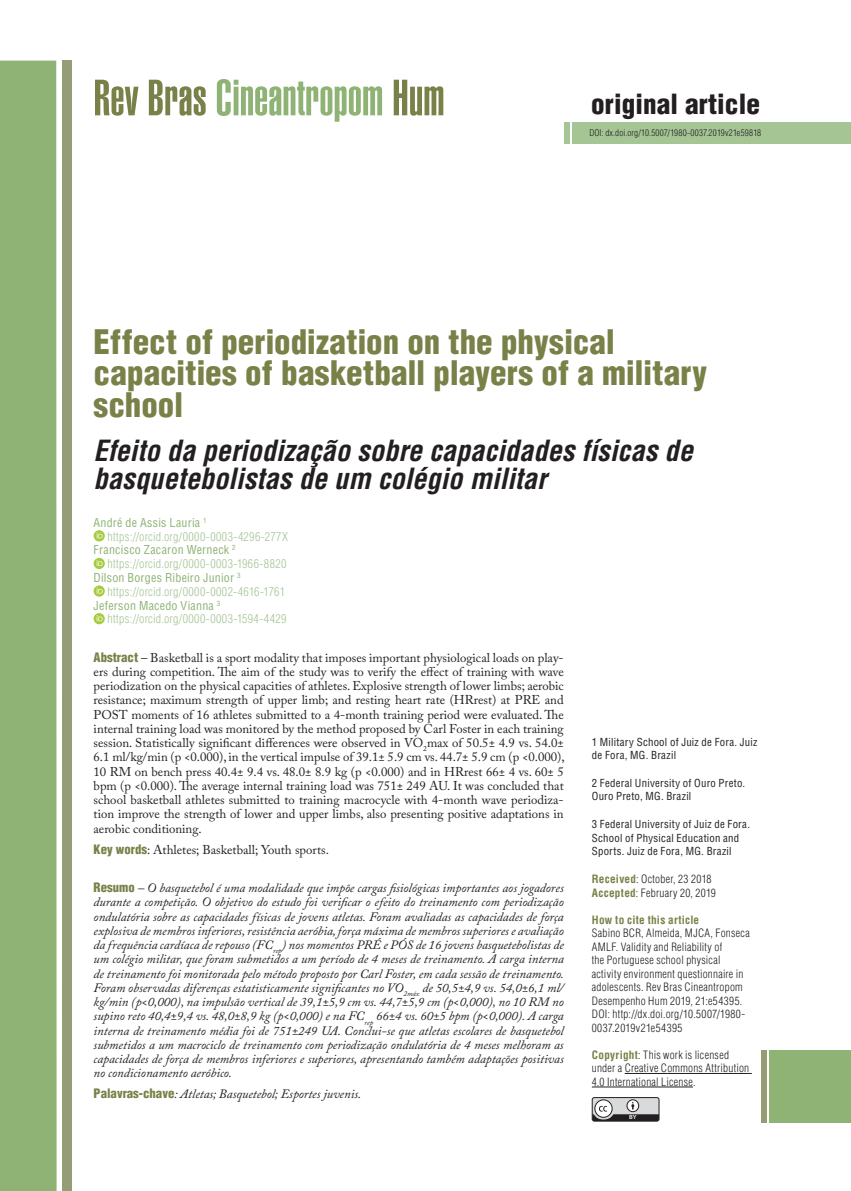
<style>
.page{position:relative;width:851px;height:1191px;background:#fff}
.page>*{position:absolute;margin:0;border:0;box-sizing:border-box;transform-origin:0 0}
.t1{font:50.1px "Helvetica LT Std Ultra Comp";letter-spacing:.005em;color:#8eb375}
.t2{font:900 condensed 33px/31.5px "Helvetica LT Std";color:#798148}
.t3{font:italic 700 condensed 28.5px/27.8px "Helvetica LT Std";color:#231f20}
.t4{font:900 condensed 27.15px "Helvetica LT Std";letter-spacing:.005em;color:#231f20}
.t5{font:italic 12.75px/14.2px "Adobe Caslon Pro";color:#231f20;text-align:justify}
.t6{font:12.75px/14.2px "Adobe Caslon Pro";color:#231f20;text-align:justify}
.t7{font:300 condensed 12px "Helvetica LT Std";letter-spacing:.025em;color:#a5c595}
.t8{font:condensed 12px "Helvetica LT Std";letter-spacing:.02em;color:#8eb375}
.t9{font:300 condensed 11.25px/13.5px "Helvetica LT Std";letter-spacing:.025em;color:#231f20}
.t10{font:700 condensed 11.25px "Helvetica LT Std";letter-spacing:.025em;color:#798148}
.t11{font:condensed 10.8px/13.5px "Helvetica LT Std";letter-spacing:.025em;color:#231f20}
.t12{font:300 condensed 9px "Helvetica LT Std";letter-spacing:.02em;color:#231f20}
.t13{font:600 semi-expanded 6px "Myriad Pro";color:#fff}
.s1{color:#798148}
.s2{font-family:"Helvetica LT Std";font-weight:900;font-stretch:condensed;color:#798148}
.s3{font-family:"Helvetica LT Std";font-weight:900;font-style:normal;font-stretch:condensed;color:#798148}
.s4{font-weight:700;color:#798148}
</style>
<div class="page">
<div style="left:592px;top:1097px;width:67px;height:24px;background:#d9dadc;border-radius:2px"></div>
<div style="left:591px;top:1097px;width:68px;height:24px;border:1px solid #231f20;border-radius:2px"></div>
<svg style="left:594px;top:1099px;width:18px;height:18px"></svg>
<div style="left:594px;top:1099px;width:18px;height:18px;border:1px solid #231f20;border-radius:50%"></div>
<div style="left:626px;top:1099px;width:13px;height:13px;border:1px solid #231f20;border-radius:50%"></div>
<svg style="left:592px;top:1102px;width:67px;height:19px"></svg>
<div style="left:572px;top:122px;width:278px;height:22px;background:#a5c595"></div>
<div style="left:563px;top:122px;width:6px;height:22px;background:#a5c595"></div>
<div style="left:0;top:61px;width:57px;height:1130px;background:#8eb375"></div>
<div style="left:62px;top:61px;width:10px;height:1130px;background:#959d76"></div>
<div style="left:761px;top:1050px;width:5px;height:72px;background:#959d76"></div>
<div style="left:769px;top:1050px;width:81px;height:72px;background:#8eb375"></div>
<svg style="left:94px;top:530px;width:11px;height:11px"></svg>
<svg style="left:97px;top:532px;width:6px;height:6px"></svg>
<svg style="left:94px;top:558px;width:11px;height:11px"></svg>
<svg style="left:97px;top:560px;width:6px;height:6px"></svg>
<svg style="left:94px;top:585px;width:11px;height:11px"></svg>
<svg style="left:97px;top:587px;width:6px;height:6px"></svg>
<svg style="left:94px;top:613px;width:11px;height:11px"></svg>
<svg style="left:97px;top:615px;width:6px;height:6px"></svg>
<hr style="left:624px;top:1073px;width:127px;height:1px;background:#231f20">
<hr style="left:591px;top:1086px;width:102px;height:1px;background:#231f20">
<h1 class="t1" style="left:94px;top:69px;width:352px"><span class="s1">Rev Bras</span> Cineantropom <span class="s1">Hum</span></h1>
<h3 class="t4" style="left:591px;top:87px;width:170px">original article</h3>
<p class="t12" style="left:589px;top:127px;width:173px">DOI: dx.doi.org/10.5007/1980-0037.2019v21e59818</p>
<h2 class="t2" style="left:94px;top:326px;width:615px">Effect of periodization on the physical capacities of basketball players of a military school</h2>
<h3 class="t3" style="left:94px;top:437px;width:601px">Efeito da periodização sobre capacidades físicas de basquetebolistas de um colégio militar</h3>
<p class="t8" style="left:94px;top:515px;width:115px">André de Assis Lauria <sup>1</sup></p>
<p class="t7" style="left:107px;top:529px;width:182px">https://orcid.org/0000-0003-4296-277X</p>
<p class="t8" style="left:94px;top:542px;width:144px">Francisco Zacaron Werneck <sup>2</sup></p>
<p class="t7" style="left:107px;top:556px;width:180px">https://orcid.org/0000-0003-1966-8820</p>
<p class="t8" style="left:94px;top:570px;width:148px">Dilson Borges Ribeiro Junior <sup>3</sup></p>
<p class="t7" style="left:107px;top:584px;width:179px">https://orcid.org/0000-0002-4616-1761</p>
<p class="t8" style="left:94px;top:597px;width:128px">Jeferson Macedo Vianna <sup>3</sup></p>
<p class="t7" style="left:107px;top:611px;width:180px">https://orcid.org/0000-0003-1594-4429</p>
<p class="t6" style="left:94px;top:650px;width:472px"><span class="s2">Abstract</span> – Basketball is a sport modality that imposes important physiological loads on play&shy;ers during competition. The aim of the study was to verify the effect of training with wave periodization on the physical capacities of athletes. Explosive strength of lower limbs; aerobic resistance; maximum strength of upper limb; and resting heart rate (HRrest) at PRE and POST moments of 16 athletes submitted to a 4-month training period were evaluated. The internal training load was monitored by the method proposed by Carl Foster in each training session. Statistically significant differences were observed in VO<sub>2</sub>max of 50.5± 4.9 vs. 54.0± 6.1 ml/kg/min (p &lt;0.000), in the vertical impulse of 39.1± 5.9 cm vs. 44.7± 5.9 cm (p &lt;0.000), 10 RM on bench press 40.4± 9.4 vs. 48.0± 8.9 kg (p &lt;0.000) and in HRrest 66± 4 vs. 60± 5 bpm (p &lt;0.000). The average internal training load was 751± 249 AU. It was concluded that school basketball athletes submitted to training macrocycle with 4-month wave periodiza&shy;tion improve the strength of lower and upper limbs, also presenting positive adaptations in aerobic conditioning.</p>
<p class="t6" style="left:94px;top:842px;width:237px"><span class="s2">Key words</span>: Athletes; Basketball; Youth sports.</p>
<p class="t5" style="left:94px;top:880px;width:472px"><span class="s3">Resumo</span> – O basquetebol é uma modalidade que impõe cargas fisiológicas importantes aos jogadores durante a competição. O objetivo do estudo foi verificar o efeito do treinamento com periodização ondulatória sobre as capacidades físicas de jovens atletas. Foram avaliadas as capacidades de força explosiva de membros inferiores, resistência aeróbia, força máxima de membros superiores e avaliação da frequência cardíaca de repouso (FC<sub>rep</sub>) nos momentos PRÉ e PÓS de 16 jovens basquetebolistas de um colégio militar, que foram submetidos a um período de 4 meses de treinamento. A carga interna de treinamento foi monitorada pelo método proposto por Carl Foster, em cada sessão de treinamento.<br>Foram observadas diferenças estatisticamente significantes no VO<sub>2máx</sub> de 50,5±4,9 vs. 54,0±6,1 ml/ kg/min (p&lt;0,000), na impulsão vertical de 39,1±5,9 cm vs. 44,7±5,9 cm (p&lt;0,000), no 10 RM no supino reto 40,4±9,4 vs. 48,0±8,9 kg (p&lt;0,000) e na FC<sub>rep</sub> 66±4 vs. 60±5 bpm (p&lt;0,000). A carga interna de treinamento média foi de 751±249 UA. Conclui-se que atletas escolares de basquetebol submetidos a um macrociclo de treinamento com periodização ondulatória de 4 meses melhoram as capacidades de força de membros inferiores e superiores, apresentando também adaptações positivas no condicionamento aeróbico.</p>
<p class="t5" style="left:94px;top:1086px;width:269px"><span class="s3">Palavras-chave</span>: Atletas; Basquetebol; Esportes juvenis.</p>
<p class="t11" style="left:591px;top:734px;width:167px">1 Military School of Juiz de Fora. Juiz de Fora, MG. Brazil</p>
<p class="t11" style="left:591px;top:776px;width:155px">2 Federal University of Ouro Preto.<br>Ouro Preto, MG. Brazil</p>
<p class="t11" style="left:591px;top:817px;width:160px">3 Federal University of Juiz de Fora.<br>School of Physical Education and<br>Sports. Juiz de Fora, MG. Brazil</p>
<p class="t9" style="left:591px;top:872px;width:126px"><span class="s4">Received</span>: October, 23 2018<br><span class="s4">Accepted</span>: February 20, 2019</p>
<p class="t10" style="left:591px;top:912px;width:109px">How to cite this article</p>
<p class="t9" style="left:591px;top:926px;width:159px">Sabino BCR, Almeida, MJCA, Fonseca AMLF. Validity and Reliability of<br>the Portuguese school physical activity environment questionnaire in adolescents. Rev Bras Cineantropom Desempenho Hum 2019, 21:e54395.<br>DOI: http://dx.doi.org/10.5007/1980- 0037.2019v21e54395</p>
<p class="t9" style="left:591px;top:1048px;width:159px"><span class="s4">Copyright</span>: This work is licensed under a Creative Commons Attribution<br>4.0 International License.</p>
<p class="t13" style="left:629px;top:1113px;width:9px">BY</p>
</div>
